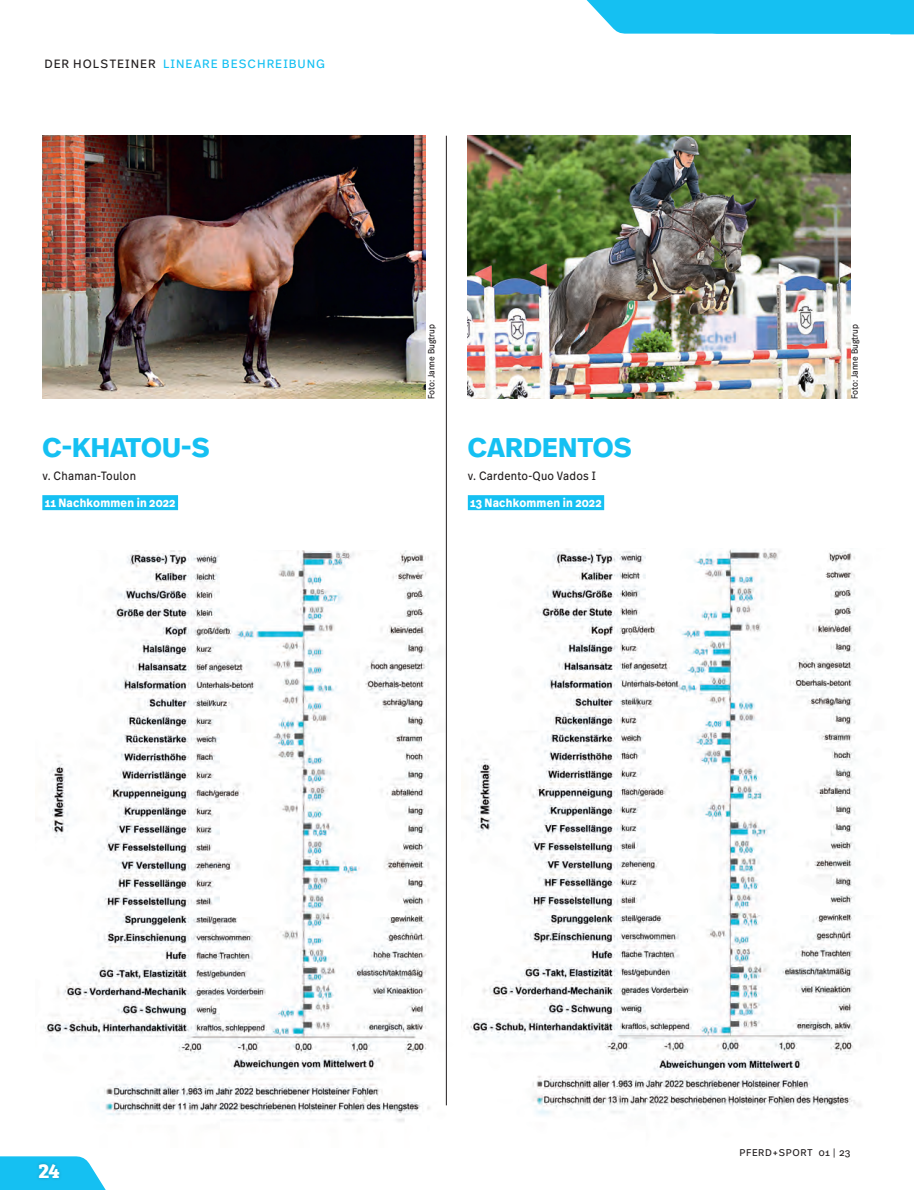
<style>
.page{position:relative;width:914px;height:1190px;background:#fff}
.page>*{position:absolute;margin:0;border:0;box-sizing:border-box;transform-origin:0 0}
.t1{font:700 27px "Real Head Pro";letter-spacing:.01em;color:#15c0f2}
.t2{font:700 21px "Bree Serif";color:#fff}
.t3{font:700 12px "Real Text Pro";letter-spacing:.02em;color:#fff;scale:.9 1}
.t4{font:12px "Real Text Pro";letter-spacing:.02em;color:#231f20;scale:.9 1}
.t5{font:12px "Real Text Pro";letter-spacing:.08em;color:#15c0f2}
.t6{font:9.75px "Real Text Pro";letter-spacing:.06em;color:#231f20}
.t7{font:9px "Real Text Pro";color:#231f20;scale:.9 1}
.s1{color:#231f20}
</style>
<div class="page">
<img style="left:43px;top:136px;width:382px;height:262px">
<img style="left:468px;top:136px;width:382px;height:262px">
<div style="left:42px;top:495px;width:136px;height:15px;background:#15c0f2"></div>
<div style="left:468px;top:495px;width:136px;height:15px;background:#15c0f2"></div>
<img style="left:41px;top:550px;width:406px;height:572px">
<img style="left:467px;top:548px;width:394px;height:567px">
<hr style="left:446px;top:136px;width:1px;height:969px;background:#231f20">
<svg style="left:0;top:1156px;width:106px;height:34px;background:#2fc5f0"></svg>
<svg style="left:586px;top:0;width:328px;height:35px;background:#28c5f3"></svg>
<p class="t5" style="left:44px;top:55px;width:282px"><span class="s1">DER HOLSTEINER</span> LINEARE BESCHREIBUNG</p>
<h1 class="t1" style="left:42px;top:428px;width:168px">C-KHATOU-S</h1>
<p class="t4" style="left:42px;top:468px;width:106px">v. Chaman-Toulon</p>
<p class="t3" style="left:45px;top:494px;width:147px">11 Nachkommen in 2022</p>
<p class="t7" style="left:425px;top:399px;width:85px;rotate:-90deg">Foto: Janne Bugtrup</p>
<p class="t7" style="left:848px;top:399px;width:85px;rotate:-90deg">Foto: Janne Bugtrup</p>
<h1 class="t1" style="left:468px;top:428px;width:165px">CARDENTOS</h1>
<p class="t4" style="left:468px;top:468px;width:144px">v. Cardento-Quo Vados I</p>
<p class="t3" style="left:470px;top:494px;width:147px">13 Nachkommen in 2022</p>
<h2 class="t2" style="left:38px;top:1154px;width:23px">24</h2>
<p class="t6" style="left:739px;top:1145px;width:113px">PFERD+SPORT 01 | 23</p>
</div>
